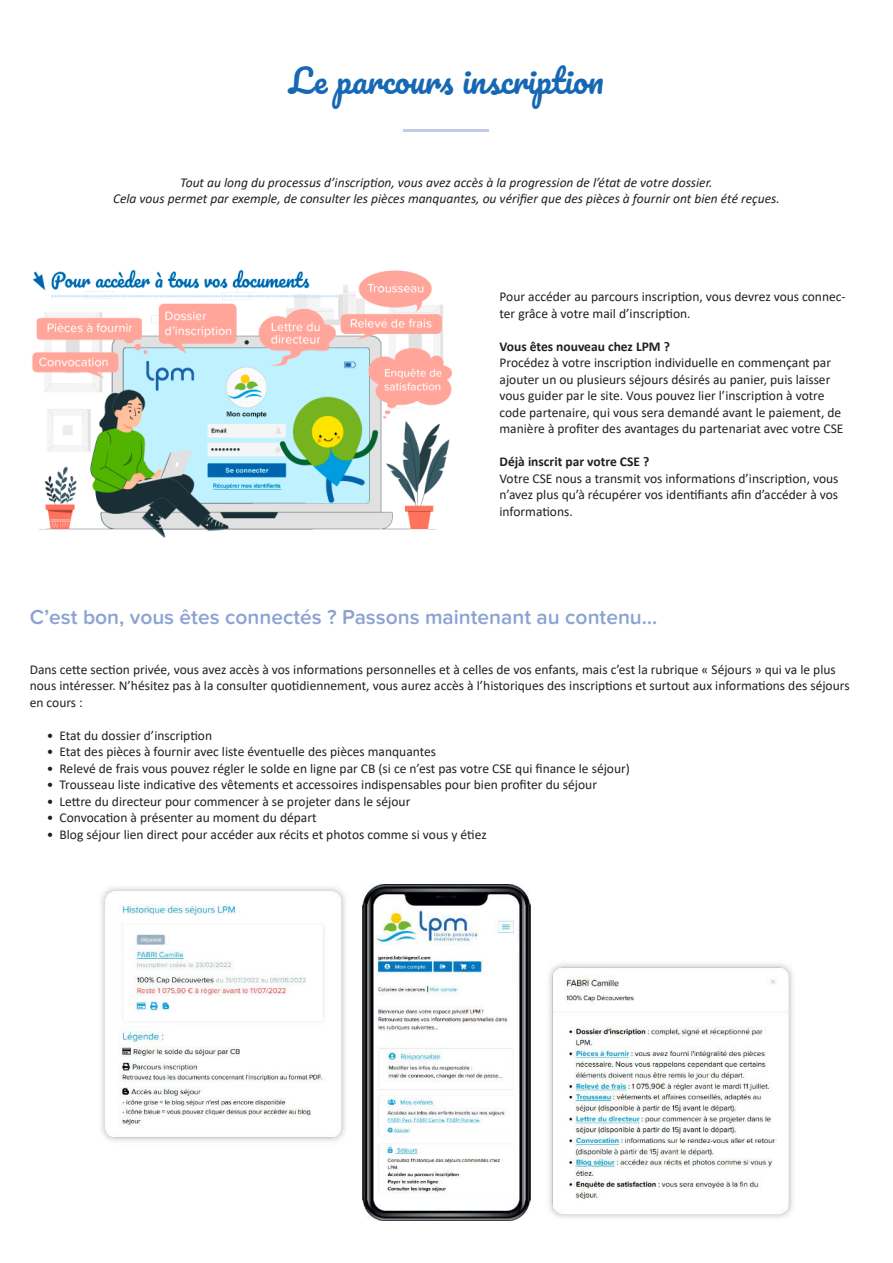
<style>
.page{position:relative;width:893px;height:1263px;background:#fff}
.page>*{position:absolute;margin:0;border:0;box-sizing:border-box;transform-origin:0 0}
.Titre2{font:33px "Pacifico";color:#1768b4}
.Titre2-2{font:600 21px "Proxima Nova Soft";color:#8ca2d2}
.t1{font:13.5px/16.5px "Calibri";color:#231f20}
.t2{font:italic 13.5px "Calibri";color:#231f20}
.t3{font:700 13.5px "Calibri";color:#231f20}
</style>
<div class="page">
<hr style="left:404px;top:130px;width:85px;height:2px;background:#c1cbe6">
<img style="left:32px;top:269px;width:420px;height:269px">
<img style="left:101px;top:884px;width:692px;height:336px">
<p class="Titre2" style="left:289px;top:63px;width:316px">Le parcours inscription</p>
<p class="t2" style="left:180px;top:173px;width:534px">Tout au long du processus d’inscription, vous avez accès à la progression de l’état de votre dossier.</p>
<p class="t2" style="left:113px;top:189px;width:668px">Cela vous permet par exemple, de consulter les pièces manquantes, ou vérifier que des pièces à fournir ont bien été reçues.</p>
<p class="t1" style="left:499px;top:288px;width:348px">Pour accéder au parcours inscription, vous devrez vous connec&shy;ter grâce à votre mail d’inscription.</p>
<p class="t3" style="left:499px;top:337px;width:172px">Vous êtes nouveau chez LPM ?</p>
<p class="t1" style="left:499px;top:354px;width:345px">Procédez à votre inscription individuelle en commençant par ajouter un ou plusieurs séjours désirés au panier, puis laisser vous guider par le site. Vous pouvez lier l’inscription à votre code partenaire, qui vous sera demandé avant le paiement, de manière à profiter des avantages du partenariat avec votre CSE</p>
<p class="t3" style="left:499px;top:452px;width:151px">Déjà inscrit par votre CSE ?</p>
<p class="t1" style="left:499px;top:470px;width:341px;text-align:justify">Votre CSE nous a transmit vos informations d’inscription, vous n’avez plus qu’à récupérer vos identifiants afin d’accéder à vos informations.</p>
<p class="Titre2-2" style="left:30px;top:605px;width:629px">C’est bon, vous êtes connectés ? Passons maintenant au contenu…</p>
<p class="t1" style="left:30px;top:661px;width:821px">Dans cette section privée, vous avez accès à vos informations personnelles et à celles de vos enfants, mais c’est la rubrique « Séjours » qui va le plus nous intéresser. N’hésitez pas à la consulter quotidiennement, vous aurez accès à l’historiques des inscriptions et surtout aux informations des séjours en cours :</p>
<p class="t1" style="left:47px;top:727px;width:167px">• Etat du dossier d’inscription</p>
<p class="t1" style="left:47px;top:743px;width:391px">• Etat des pièces à fournir avec liste éventuelle des pièces manquantes</p>
<p class="t1" style="left:47px;top:760px;width:585px">• Relevé de frais vous pouvez régler le solde en ligne par CB (si ce n’est pas votre CSE qui finance le séjour)</p>
<p class="t1" style="left:47px;top:776px;width:552px">• Trousseau liste indicative des vêtements et accessoires indispensables pour bien profiter du séjour</p>
<p class="t1" style="left:47px;top:793px;width:365px">• Lettre du directeur pour commencer à se projeter dans le séjour</p>
<p class="t1" style="left:47px;top:809px;width:271px">• Convocation à présenter au moment du départ</p>
<p class="t1" style="left:47px;top:826px;width:441px">• Blog séjour lien direct pour accéder aux récits et photos comme si vous y étiez</p>
</div>
